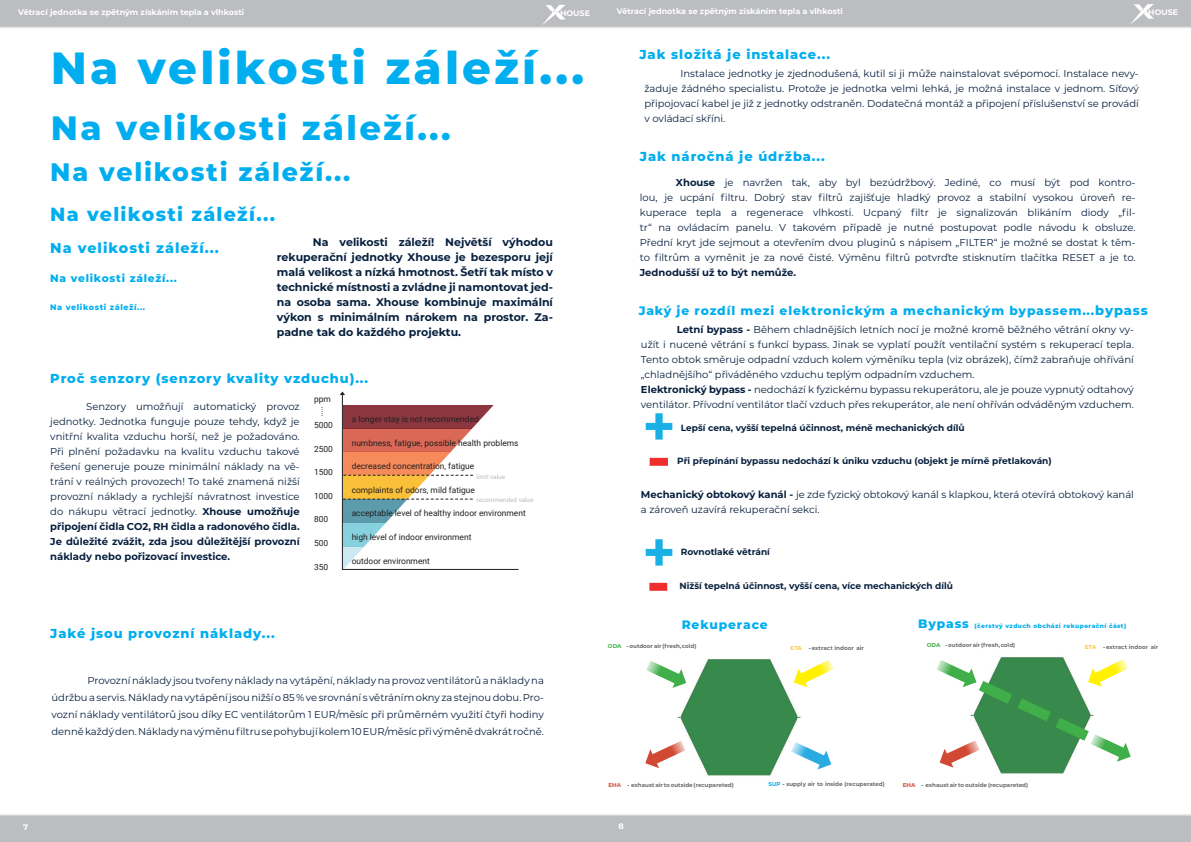
<style>
.page{position:relative;width:1191px;height:842px;background:#fff}
.page>*{position:absolute;margin:0;border:0;box-sizing:border-box;transform-origin:0 0}
.t1{font:800 45px "Montserrat";letter-spacing:.07em;color:#00aeef}
.t2{font:800 33.8px "Montserrat";letter-spacing:.07em;color:#00aeef}
.t3{font:800 25.3px "Montserrat";letter-spacing:.07em;color:#00aeef}
.t4{font:800 19px "Montserrat";letter-spacing:.07em;color:#00aeef}
.t5{font:800 14.2px "Montserrat";letter-spacing:.07em;color:#00aeef}
.t6{font:800 13px "Montserrat";letter-spacing:.07em;color:#00aeef}
.t7{font:800 12.2px "Montserrat";letter-spacing:.07em;color:#00aeef}
.t8{font:700 11px/15px "Montserrat";color:#061f3d;text-align:justify}
.t9{font:800 10.7px "Montserrat";letter-spacing:.07em;color:#00aeef}
.t10{font:10px/15px "Montserrat";color:#071f3e;text-align:justify}
.t11{font:10px/15px "Montserrat";color:#061f3d}
.t12{font:700 10px "Montserrat";color:#071f3e}
.t13{font:700 9px "Montserrat";color:#061f3d}
.t14{font:8.4px/5.9px "Roboto";color:#231f20;text-align:center}
.t15{font:700 8px "Montserrat";color:#fff}
.t16{font:800 8px "Montserrat";letter-spacing:.07em;color:#00aeef}
.t17{font:6.3px "Roboto";color:#bcbdc0}
.t18{font:800 6px "Montserrat";letter-spacing:.07em;color:#00aeef}
.t19{font:700 5.6px "Montserrat";color:#6c6d70}
.s1{font-weight:700}
.s2{font-size:13px}
.s3{font-size:12.2px}
.s4{color:#40ae49}
.s5{color:#57585a}
.s6{color:#fec83d}
.s7{color:#d24933}
.s8{color:#00aeef}
</style>
<div class="page">
<hr style="left:342px;top:569px;width:176px;height:1px;background:#231f20">
<svg style="left:340px;top:391px;width:176px;height:179px"></svg>
<img style="left:645px;top:413px;width:28px;height:27px">
<div style="left:0;top:814px;width:1191px;height:28px;background:#bcbdc0"></div>
<img style="left:677px;top:659px;width:131px;height:117px">
<img style="left:998px;top:657px;width:68px;height:117px">
<svg style="left:794px;top:660px;width:39px;height:27px"></svg>
<svg style="left:645px;top:741px;width:40px;height:27px"></svg>
<svg style="left:791px;top:742px;width:40px;height:27px"></svg>
<svg style="left:646px;top:661px;width:40px;height:27px"></svg>
<svg style="left:936px;top:659px;width:194px;height:109px"></svg>
<img style="left:649px;top:457px;width:19px;height:9px">
<img style="left:645px;top:539px;width:28px;height:27px">
<img style="left:649px;top:582px;width:19px;height:9px">
<div style="left:0;top:0;width:1191px;height:29px;background:#bcbdc0"></div>
<svg style="left:542px;top:5px;width:24px;height:20px"></svg>
<svg style="left:1130px;top:4px;width:24px;height:21px"></svg>
<p class="t15" style="left:18px;top:7px;width:228px">Větrací jednotka se zpětným získáním tepla a vlhkosti</p>
<p class="t15" style="left:560px;top:8px;width:31px">HOUSE</p>
<p class="t15" style="left:617px;top:5px;width:228px">Větrací jednotka se zpětným získáním tepla a vlhkosti</p>
<p class="t15" style="left:1148px;top:7px;width:31px">HOUSE</p>
<h1 class="t1" style="left:51px;top:35px;width:535px">Na velikosti záleží...</h1>
<h2 class="t2" style="left:51px;top:103px;width:401px">Na velikosti záleží...</h2>
<h3 class="t3" style="left:50px;top:153px;width:301px">Na velikosti záleží...</h3>
<h3 class="t4" style="left:50px;top:200px;width:226px">Na velikosti záleží...</h3>
<h3 class="t5" style="left:50px;top:237px;width:170px">Na velikosti záleží...</h3>
<p class="t9" style="left:50px;top:270px;width:128px">Na velikosti záleží...</p>
<p class="t16" style="left:50px;top:302px;width:96px">Na velikosti záleží...</p>
<p class="t8" style="left:277px;top:234px;width:277px;text-indent:36px">Na velikosti záleží! Největší výhodou rekuperační jednotky Xhouse je bezesporu její malá velikost a nízká hmotnost. Šetří tak místo v technické místnosti a zvládne ji namontovat jed&shy;na osoba sama. Xhouse kombinuje maximální výkon s minimálním nárokem na prostor. Za&shy;padne tak do každého projektu.</p>
<h3 class="t6" style="left:50px;top:369px;width:319px">Proč senzory (senzory kvality vzduchu)...</h3>
<p class="t10" style="left:50px;top:399px;width:251px;text-indent:36px">Senzory umožňují automatický provoz jednotky. Jednotka funguje pouze tehdy, když je vnitřní kvalita vzduchu horší, než je požadováno.<br>Při plnění požadavku na kvalitu vzduchu takové řešení generuje pouze minimální náklady na vě&shy;trání v reálných provozech! To také znamená nižší provozní náklady a rychlejší návratnost investice do nákupu větrací jednotky. <span class="s1">Xhouse umožňuje připojení čidla CO2, RH čidla a radonového čidla.<br>Je důležité zvážit, zda jsou důležitější provozní náklady nebo pořizovací investice.</span></p>
<p class="t14" style="left:314px;top:396px;width:18px">ppm .</p>
<p class="t14" style="left:321px;top:404px;width:4px">.</p>
<p class="t14" style="left:321px;top:406px;width:4px">.</p>
<p class="t14" style="left:321px;top:408px;width:4px">.</p>
<p class="t14" style="left:314px;top:406px;width:20px;line-height:12.1px">.<br>5000</p>
<p class="t14" style="left:314px;top:445px;width:20px">2500</p>
<p class="t14" style="left:314px;top:469px;width:20px">1500</p>
<p class="t14" style="left:314px;top:493px;width:20px">1000</p>
<p class="t14" style="left:314px;top:516px;width:16px">800</p>
<p class="t14" style="left:314px;top:540px;width:16px">500</p>
<p class="t14" style="left:314px;top:563px;width:16px">350</p>
<p class="t14" style="left:352px;top:416px;width:129px">a longer stay is not recommended</p>
<p class="t14" style="left:352px;top:439px;width:168px">numbness, fatigue, possible health problems</p>
<p class="t14" style="left:352px;top:463px;width:124px">decreased concentration, fatigue</p>
<p class="t14" style="left:352px;top:486px;width:125px">complaints of odors, mild fatigue</p>
<p class="t14" style="left:352px;top:510px;width:176px">acceptable level of healthy indoor environment</p>
<p class="t14" style="left:352px;top:534px;width:121px">high level of indoor environment</p>
<p class="t14" style="left:352px;top:557px;width:80px">outdoor environment</p>
<p class="t17" style="left:476px;top:472px;width:30px">limit value</p>
<p class="t17" style="left:476px;top:495px;width:58px">recommended value</p>
<h3 class="t6" style="left:50px;top:624px;width:226px">Jaké jsou provozní náklady...</h3>
<p class="t10" style="left:51px;top:672px;width:494px;line-height:17px;text-indent:36px">Provozní náklady jsou tvořeny náklady na vytápění, náklady na provoz ventilátorů a náklady na údržbu a servis. Náklady na vytápění jsou nižší o 85 % ve srovnání s větráním okny za stejnou dobu. Pro&shy;vozní náklady ventilátorů jsou díky EC ventilátorům 1 EUR/měsíc při průměrném využití čtyři hodiny denně každý den. Náklady na výměnu filtru se pohybují kolem 10 EUR/měsíc při výměně dvakrát ročně.</p>
<h3 class="t6" style="left:639px;top:45px;width:192px">Jak složitá je instalace...</h3>
<p class="t10" style="left:644px;top:66px;width:496px;text-indent:36px">Instalace jednotky je zjednodušená, kutil si ji může nainstalovat svépomocí. Instalace nevy&shy;žaduje žádného specialistu. Protože je jednotka velmi lehká, je možná instalace v jednom. Síťový připojovací kabel je již z jednotky odstraněn. Dodatečná montáž a připojení příslušenství se provádí v ovládací skříni.</p>
<h3 class="t6" style="left:640px;top:147px;width:186px">Jak náročná je údržba...</h3>
<p class="t10" style="left:640px;top:174px;width:497px;text-indent:36px"><span class="s1">Xhouse</span> je navržen tak, aby byl bezúdržbový. Jediné, co musí být pod kontro&shy;lou, je ucpání filtru. Dobrý stav filtrů zajišťuje hladký provoz a stabilní vysokou úroveň re&shy;kuperace tepla a regenerace vlhkosti. Ucpaný filtr je signalizován blikáním diody „fil&shy;tr“ na ovládacím panelu. V takovém případě je nutné postupovat podle návodu k obsluze.<br>Přední kryt jde sejmout a otevřením dvou pluginů s nápisem „FILTER“ je možné se dostat k těm&shy;to filtrům a vyměnit je za nové čisté. Výměnu filtrů potvrďte stisknutím tlačítka RESET a je to.</p>
<p class="t12" style="left:640px;top:265px;width:158px">Jednodušší už to být nemůže.</p>
<p class="t7" style="left:638px;top:302px;width:511px">Jaký je rozdíl mezi elektronickým a mechanickým bypassem...<span class="s2">bypass</span></p>
<p class="t11" style="left:641px;top:321px;width:494px;text-indent:36px"><span class="s1">Letní bypass -</span> Během chladnějších letních nocí je možné kromě běžného větrání okny vy&shy;užít i nucené větrání s funkcí bypass. Jinak se vyplatí použít ventilační systém s rekuperací tepla.<br>Tento obtok směruje odpadní vzduch kolem výměníku tepla (viz obrázek), čímž zabraňuje ohřívání „chladnějšího“ přiváděného vzduchu teplým odpadním vzduchem.<br><span class="s1">Elektronický bypass -</span> nedochází k fyzickému bypassu rekuperátoru, ale je pouze vypnutý odtahový ventilátor. Přívodní ventilátor tlačí vzduch přes rekuperátor, ale není ohříván odváděným vzduchem.</p>
<p class="t13" style="left:681px;top:421px;width:285px">Lepší cena, vyšší tepelná účinnost, méně mechanických dílů</p>
<p class="t13" style="left:677px;top:454px;width:376px">Při přepínání bypassu nedochází k úniku vzduchu (objekt je mírně přetlakován)</p>
<p class="t11" style="left:641px;top:486px;width:494px"><span class="s1">Mechanický obtokový kanál -</span> je zde fyzický obtokový kanál s klapkou, která otevírá obtokový kanál a zároveň uzavírá rekuperační sekci.</p>
<p class="t13" style="left:680px;top:545px;width:91px">Rovnotlaké větrání</p>
<p class="t13" style="left:679px;top:579px;width:275px">Nižší tepelná účinnost, vyšší cena, více mechanických dílů</p>
<p class="t7" style="left:681px;top:616px;width:88px">Rekuperace</p>
<p class="t18" style="left:918px;top:621px;width:209px"><span class="s3">Bypass</span> (čerstvý vzduch obchází rekuperační část)</p>
<p class="t19" style="left:608px;top:642px;width:90px"><span class="s4">ODA</span> <span class="s5">-</span> outdoor air (fresh, cold)</p>
<p class="t19" style="left:790px;top:643px;width:75px"><span class="s6">ETA</span> <span class="s5">-</span> extract indoor air</p>
<p class="t19" style="left:926px;top:641px;width:90px"><span class="s4">ODA</span> <span class="s5">-</span> outdoor air (fresh, cold)</p>
<p class="t19" style="left:608px;top:781px;width:127px"><span class="s7">EHA</span> <span class="s5">-</span> exhaust air to outside (recupareted)</p>
<p class="t19" style="left:768px;top:780px;width:118px"><span class="s8">SUP</span> <span class="s5">-</span> supply air to inside (recuperated)</p>
<p class="t19" style="left:903px;top:781px;width:127px"><span class="s7">EHA</span> <span class="s5">-</span> exhaust air to outside (recupareted)</p>
<p class="t19" style="left:1085px;top:643px;width:75px"><span class="s6">ETA</span> <span class="s5">-</span> extract indoor air</p>
<p class="t15" style="left:23px;top:821px;width:6px">7</p>
<p class="t15" style="left:618px;top:820px;width:7px">8</p>
</div>
